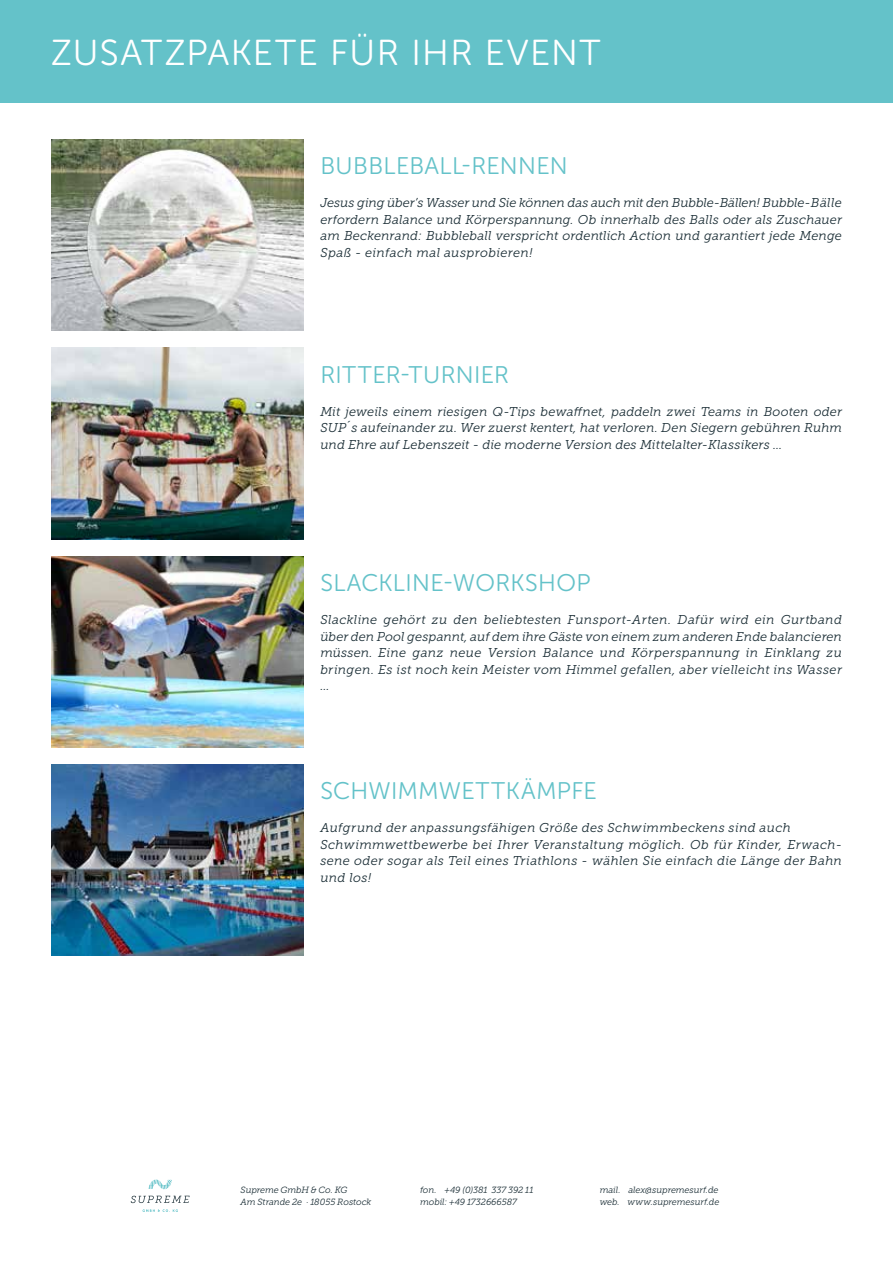
<style>
.page{position:relative;width:893px;height:1263px;background:#fff}
.page>*{position:absolute;margin:0;border:0;box-sizing:border-box;transform-origin:0 0}
.t1{font:36px "Museo Sans Rounded 300";letter-spacing:.04em;color:#fff}
.t2{font:24px "Museo Sans Rounded 300";letter-spacing:.02em;color:#64c2c9}
.t3{font:italic 12.75px/16.5px "Museo Slab 300";letter-spacing:.025em;color:#1a2d35;text-align:justify}
.t4{font:italic 9px/12px "Museo Slab 300";letter-spacing:-.01em;color:#1a2d35}
</style>
<div class="page">
<svg style="left:143px;top:1209px;width:35px;height:3px"></svg>
<svg style="left:148px;top:1179px;width:24px;height:10px"></svg>
<svg style="left:131px;top:1196px;width:59px;height:7px"></svg>
<div style="left:0;top:0;width:893px;height:102px;background:#64c2c9"></div>
<img style="left:51px;top:139px;width:252px;height:192px">
<img style="left:51px;top:348px;width:252px;height:191px">
<img style="left:51px;top:556px;width:252px;height:191px">
<img style="left:51px;top:764px;width:252px;height:192px">
<h1 class="t1" style="left:51px;top:33px;width:551px">ZUSATZPAKETE FÜR IHR EVENT</h1>
<h2 class="t2" style="left:320px;top:153px;width:249px">BUBBLEBALL-RENNEN</h2>
<p class="t3" style="left:320px;top:195px;width:523px">Jesus ging über’s Wasser und Sie können das auch mit den Bubble-Bällen! Bubble-Bälle erfordern Balance und Körperspannung. Ob innerhalb des Balls oder als Zuschauer am Beckenrand: Bubbleball verspricht ordentlich Action und garantiert jede Menge Spaß - einfach mal ausprobieren!</p>
<h2 class="t2" style="left:320px;top:361px;width:190px">RITTER-TURNIER</h2>
<p class="t3" style="left:320px;top:403px;width:523px">Mit jeweils einem riesigen Q-Tips bewaffnet, paddeln zwei Teams in Booten oder SUP´s aufeinander zu. Wer zuerst kentert, hat verloren. Den Siegern gebühren Ruhm und Ehre auf Lebenszeit - die moderne Version des Mittelalter-Klassikers ...</p>
<h2 class="t2" style="left:320px;top:570px;width:272px">SLACKLINE-WORKSHOP</h2>
<p class="t3" style="left:320px;top:611px;width:523px">Slackline gehört zu den beliebtesten Funsport-Arten. Dafür wird ein Gurtband über den Pool gespannt, auf dem ihre Gäste von einem zum anderen Ende balancieren müssen. Eine ganz neue Version Balance und Körperspannung in Einklang zu bringen. Es ist noch kein Meister vom Himmel gefallen, aber vielleicht ins Wasser …</p>
<h2 class="t2" style="left:320px;top:778px;width:278px">SCHWIMMWETTKÄMPFE</h2>
<p class="t3" style="left:320px;top:820px;width:523px;text-align:left">Aufgrund der anpassungsfähigen Größe des Schwimmbeckens sind auch Schwimmwettbewerbe bei Ihrer Veranstaltung möglich. Ob für Kinder, Erwach&shy;sene oder sogar als Teil eines Triathlons - wählen Sie einfach die Länge der Bahn und los!</p>
<p class="t4" style="left:241px;top:1184px;width:132px">Supreme GmbH &amp; Co. KG<br>Am Strande 2e · 18055 Rostock</p>
<p class="t4" style="left:420px;top:1184px;width:115px">fon. +49 (0)381 337 392 11 mobil: +49 1732666587</p>
<p class="t4" style="left:600px;top:1184px;width:121px">mail. alex@supremesurf.de web. www.supremesurf.de</p>
</div>
